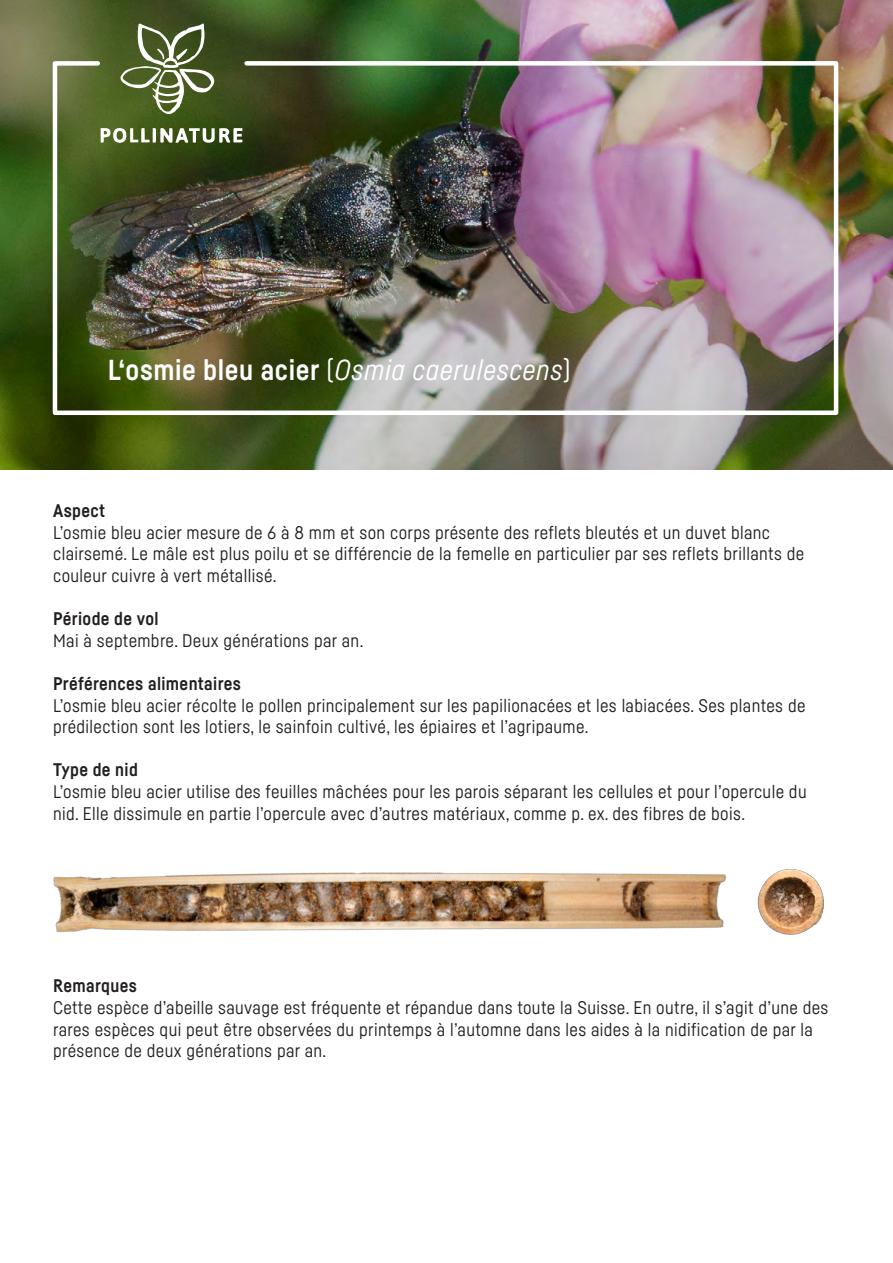
<style>
.page{position:relative;width:893px;height:1263px;background:#fff}
.page>*{position:absolute;margin:0;border:0;box-sizing:border-box;transform-origin:0 0}
.t1{font:italic 28.5px "Fabrikat";letter-spacing:.02em;color:#fff}
.t2{font:18px/21.6px "Fabrikat";letter-spacing:.02em;color:#231f20}
.t3{font:700 18px "Fabrikat";letter-spacing:.02em;color:#231f20}
.s1{font-weight:700;font-style:normal}
.s2{font-style:normal}
</style>
<div class="page">
<img style="left:53px;top:872px;width:674px;height:61px">
<img style="left:750px;top:860px;width:86px;height:86px;border-radius:43px">
<img style="left:0;top:0;width:893px;height:470px">
<img style="left:50px;top:59px;width:791px;height:358px">
<svg style="left:118px;top:23px;width:98px;height:92px;background:#69794b"></svg>
<svg style="left:101px;top:128px;width:141px;height:15px"></svg>
<p class="t1" style="left:108px;top:353px;width:465px"><span class="s1">L‘osmie bleu acier</span> <span class="s2">(</span>Osmia caerulescens<span class="s2">)</span></p>
<p class="t3" style="left:53px;top:500px;width:54px">Aspect</p>
<p class="t2" style="left:53px;top:521px;width:753px">L’osmie bleu acier mesure de 6 à 8 mm et son corps présente des reflets bleutés et un duvet blanc clairsemé. Le mâle est plus poilu et se différencie de la femelle en particulier par ses reflets brillants de couleur cuivre à vert métallisé.</p>
<p class="t3" style="left:53px;top:608px;width:107px">Période de vol</p>
<p class="t2" style="left:53px;top:629px;width:312px">Mai à septembre. Deux générations par an.</p>
<p class="t3" style="left:53px;top:672px;width:189px">Préférences alimentaires</p>
<p class="t2" style="left:53px;top:694px;width:754px">L’osmie bleu acier récolte le pollen principalement sur les papilionacées et les labiacées. Ses plantes de prédilection sont les lotiers, le sainfoin cultivé, les épiaires et l’agripaume.</p>
<p class="t3" style="left:53px;top:759px;width:86px">Type de nid</p>
<p class="t2" style="left:53px;top:780px;width:755px">L’osmie bleu acier utilise des feuilles mâchées pour les parois séparant les cellules et pour l’opercule du nid. Elle dissimule en partie l’opercule avec d’autres matériaux, comme p. ex. des fibres de bois.</p>
<p class="t3" style="left:53px;top:975px;width:85px">Remarques</p>
<p class="t2" style="left:53px;top:996px;width:777px">Cette espèce d’abeille sauvage est fréquente et répandue dans toute la Suisse. En outre, il s’agit d’une des rares espèces qui peut être observées du printemps à l’automne dans les aides à la nidification de par la présence de deux générations par an.</p>
</div>
